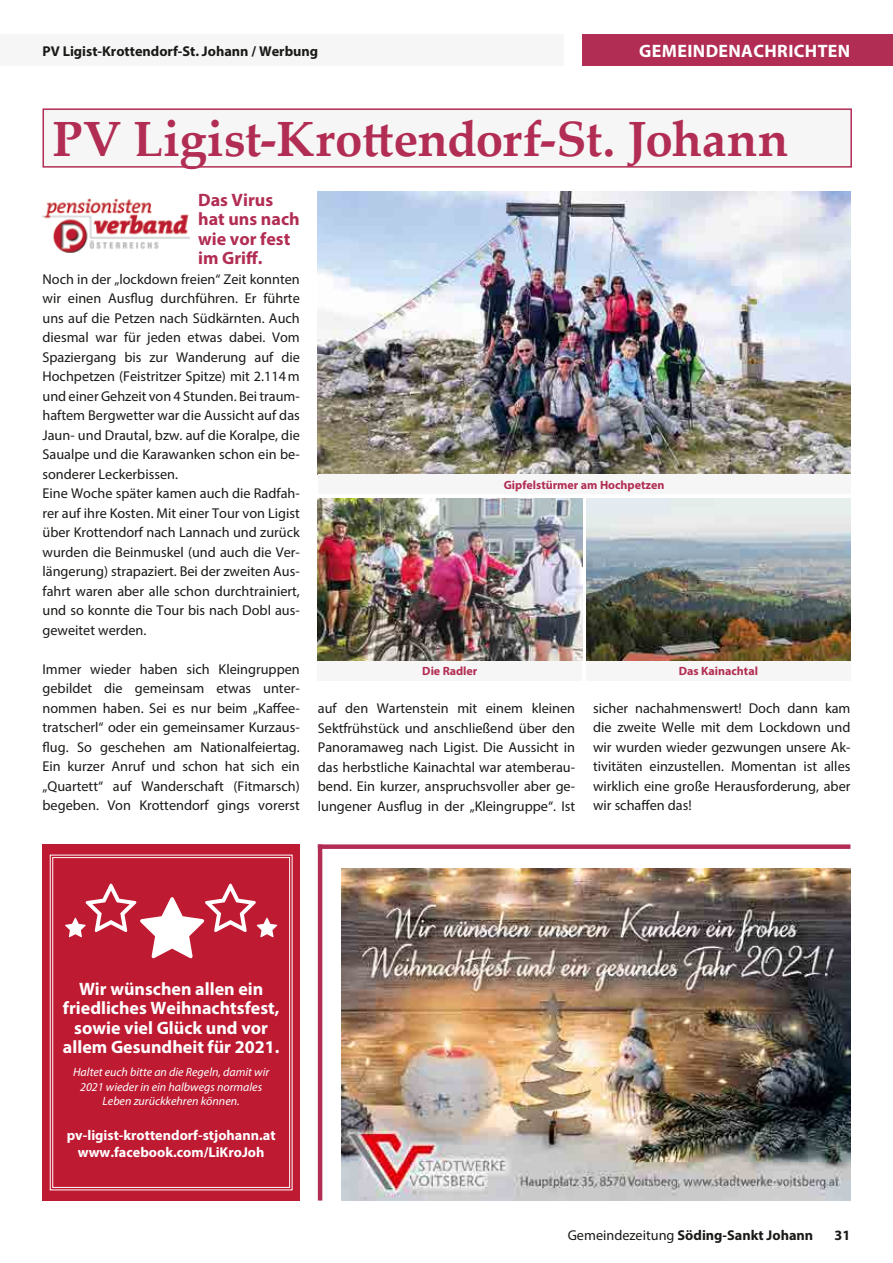
<style>
.page{position:relative;width:893px;height:1263px;background:#fff}
.page>*{position:absolute;margin:0;border:0;box-sizing:border-box;transform-origin:0 0}
.t1{font:700 49.5px "Palatino Linotype";letter-spacing:-.005em;color:#b22d54}
.t2{font:700 18px/19.5px "Myriad Pro";color:#fff;text-align:center}
.t3{font:700 18px/19.5px "Myriad Pro";color:#b22d54}
.t4{font:700 18px "Myriad Pro";letter-spacing:.02em;color:#fff}
.t5{font:14.25px/19.5px "Myriad Pro";color:#1a1a18;text-align:justify}
.t6{font:700 14.25px "Myriad Pro";color:#1a1a18}
.t7{font:700 14.25px/17.1px "Myriad Pro";color:#fff;text-align:center}
.t8{font:italic 12px/14.4px "Myriad Pro";color:#fff;text-align:center}
.t9{font:700 12px "Myriad Pro";color:#b22d54}
.s1{font-weight:400}
</style>
<div class="page">
<div style="left:0;top:34px;width:564px;height:32px;background:#f6f6f6"></div>
<div style="left:582px;top:34px;width:311px;height:32px;background:#b22d54"></div>
<img style="left:43px;top:198px;width:147px;height:55px">
<div style="left:43px;top:109px;width:808px;height:58px;background:#f6f6f6"></div>
<div style="left:43px;top:108px;width:809px;height:60px;border:2px solid #b22d54"></div>
<img style="left:586px;top:498px;width:264px;height:163px">
<img style="left:318px;top:498px;width:264px;height:163px">
<div style="left:43px;top:844px;width:257px;height:356px;background:#be1a32"></div>
<svg style="left:50px;top:854px;width:243px;height:336px"></svg>
<div style="left:52px;top:857px;width:238px;height:331px;border:1px solid #fff"></div>
<img style="left:318px;top:191px;width:532px;height:283px">
<div style="left:318px;top:475px;width:532px;height:19px;background:#f6f6f6"></div>
<div style="left:318px;top:661px;width:264px;height:19px;background:#f6f6f6"></div>
<div style="left:586px;top:661px;width:264px;height:19px;background:#f6f6f6"></div>
<div style="left:318px;top:844px;width:532px;height:5px;background:#b22d54"></div>
<hr style="left:318px;top:844px;width:4px;height:356px;background:#b22d54">
<img style="left:341px;top:868px;width:509px;height:332px">
<p class="t6" style="left:43px;top:42px;width:277px">PV Ligist-Krottendorf-St. Johann / Werbung</p>
<p class="t4" style="left:639px;top:39px;width:213px">GEMEINDENACHRICHTEN</p>
<h1 class="t1" style="left:53px;top:104px;width:737px">PV Ligist-Krottendorf-St. Johann</h1>
<p class="t3" style="left:198px;top:190px;width:103px">Das Virus hat uns nach wie vor fest im Griff.</p>
<p class="t5" style="left:43px;top:269px;width:259px;text-align:left">Noch in der „lockdown freien“ Zeit konnten wir einen Ausflug durchführen. Er führte uns auf die Petzen nach Südkärnten. Auch diesmal war für jeden etwas dabei. Vom Spaziergang bis zur Wanderung auf die Hochpetzen (Feistritzer Spitze) mit 2.114m und einer Gehzeit von 4 Stunden. Bei traum&shy;haftem Bergwetter war die Aussicht auf das Jaun- und Drautal, bzw. auf die Koralpe, die Saualpe und die Karawanken schon ein be&shy;sonderer Leckerbissen.<br>Eine Woche später kamen auch die Radfah&shy;rer auf ihre Kosten. Mit einer Tour von Ligist über Krottendorf nach Lannach und zurück wurden die Beinmuskel (und auch die Ver&shy;längerung) strapaziert. Bei der zweiten Aus&shy;fahrt waren aber alle schon durchtrainiert, und so konnte die Tour bis nach Dobl aus&shy;geweitet werden.</p>
<p class="t5" style="left:43px;top:659px;width:259px">Immer wieder haben sich Kleingruppen gebildet die gemeinsam etwas unter&shy;nommen haben. Sei es nur beim „Kaffee&shy;tratscherl“ oder ein gemeinsamer Kurzaus&shy;flug. So geschehen am Nationalfeiertag.<br>Ein kurzer Anruf und schon hat sich ein „Quartett“ auf Wanderschaft (Fitmarsch) begeben. Von Krottendorf gings vorerst</p>
<p class="t9" style="left:504px;top:477px;width:162px">Gipfelstürmer am Hochpetzen</p>
<p class="t9" style="left:422px;top:663px;width:57px">Die Radler</p>
<p class="t9" style="left:679px;top:663px;width:81px">Das Kainachtal</p>
<p class="t5" style="left:318px;top:698px;width:259px">auf den Wartenstein mit einem kleinen Sektfrühstück und anschließend über den Panoramaweg nach Ligist. Die Aussicht in das herbstliche Kainachtal war atemberau&shy;bend. Ein kurzer, anspruchsvoller aber ge&shy;lungener Ausflug in der „Kleingruppe“. Ist</p>
<p class="t5" style="left:593px;top:698px;width:259px">sicher nachahmenswert! Doch dann kam die zweite Welle mit dem Lockdown und wir wurden wieder gezwungen unsere Ak&shy;tivitäten einzustellen. Momentan ist alles wirklich eine große Herausforderung, aber wir schaffen das!</p>
<p class="t2" style="left:63px;top:978px;width:218px">Wir wünschen allen ein friedliches Weihnachtsfest, sowie viel Glück und vor allem Gesundheit für 2021.</p>
<p class="t8" style="left:73px;top:1065px;width:198px">Haltet euch bitte an die Regeln, damit wir<br>2021 wieder in ein halbwegs normales<br>Leben zurückkehren können.</p>
<p class="t7" style="left:67px;top:1126px;width:210px">pv-ligist-krottendorf-stjohann.at www.facebook.com/LiKroJoh</p>
<p class="t6" style="left:568px;top:1225px;width:247px"><span class="s1">Gemeindezeitung</span> Söding-Sankt Johann</p>
<p class="t6" style="left:835px;top:1225px;width:17px">31</p>
</div>
